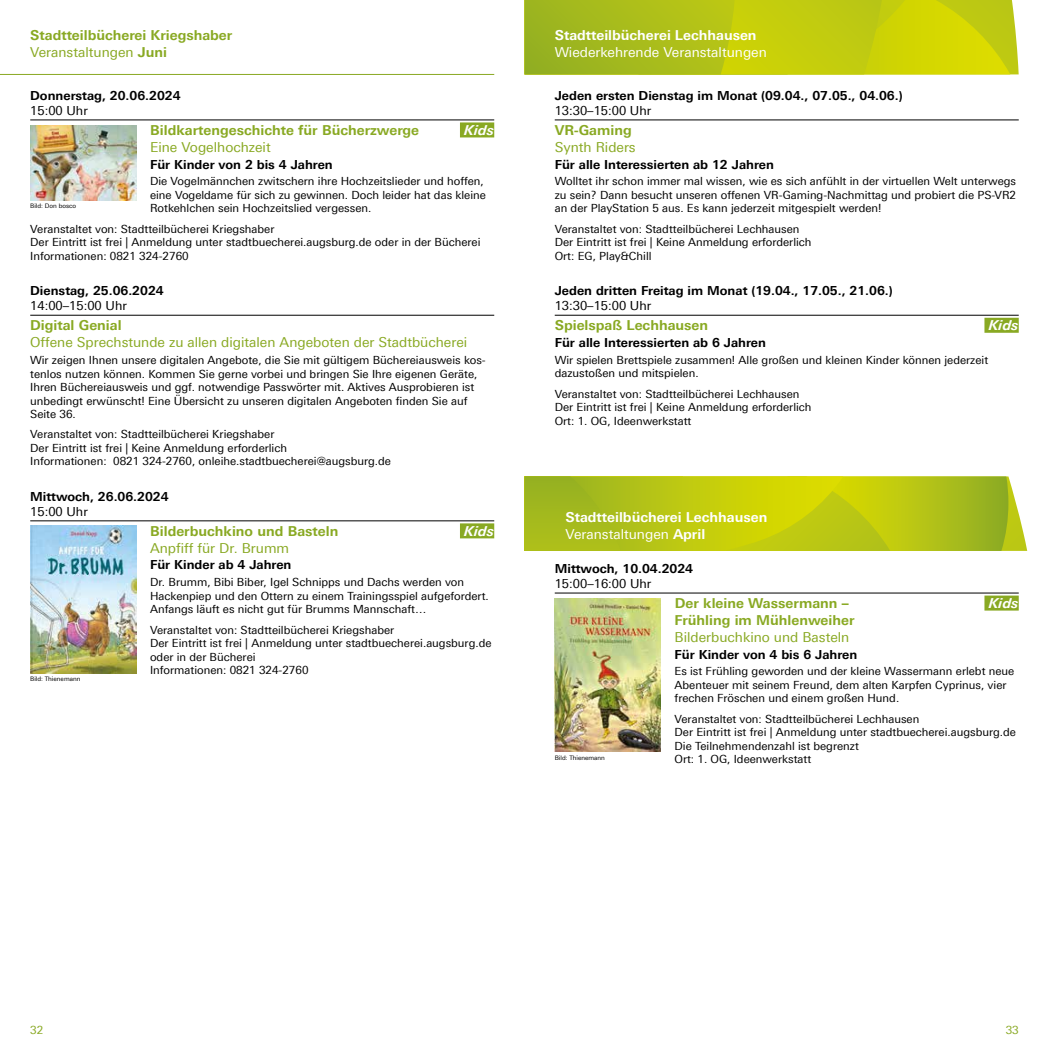
<style>
.page{position:relative;width:1049px;height:1053px;background:#fff}
.page>*{position:absolute;margin:0;border:0;box-sizing:border-box;transform-origin:0 0}
.t1{font:700 13.75px/16.9px "Univers For Augsburg";color:#89a923}
.t2{font:13.75px "Univers For Augsburg";color:#89a923}
.t3{font:700 13.75px/16.9px "Univers For Augsburg";color:#fff}
.t4{font:13.75px "Univers For Augsburg";color:#fff}
.t5{font:italic 700 13.75px "Univers For Augsburg";color:#fff}
.t6{font:700 12.5px "Univers For Augsburg";color:#000}
.t7{font:12.5px "Univers For Augsburg";color:#000}
.t8{font:11.25px/13.5px "Univers For Augsburg";color:#000}
.t9{font:11.25px "Univers For Augsburg";color:#89a923}
.t10{font:6.25px "Univers For Augsburg";color:#000}
.s1{font-weight:400}
</style>
<div class="page">
<svg style="left:524px;top:0;width:494px;height:74px;background:#bbc712"></svg>
<hr style="left:0;top:74px;width:494px;height:1px;background:#89a923">
<hr style="left:30px;top:120px;width:464px;height:1px;background:#000">
<div style="left:460px;top:122px;width:34px;height:15px;background:#89a923"></div>
<hr style="left:30px;top:315px;width:464px;height:1px;background:#000">
<hr style="left:30px;top:520px;width:464px;height:1px;background:#000">
<div style="left:460px;top:523px;width:34px;height:15px;background:#89a923"></div>
<img style="left:30px;top:125px;width:106px;height:75px">
<img style="left:30px;top:526px;width:106px;height:147px">
<hr style="left:555px;top:120px;width:464px;height:1px;background:#000">
<hr style="left:555px;top:315px;width:464px;height:1px;background:#000">
<div style="left:984px;top:318px;width:35px;height:15px;background:#89a923"></div>
<hr style="left:555px;top:592px;width:464px;height:1px;background:#000">
<div style="left:984px;top:595px;width:35px;height:15px;background:#89a923"></div>
<svg style="left:525px;top:476px;width:502px;height:75px;background:#b8c617"></svg>
<img style="left:555px;top:598px;width:106px;height:153px">
<p class="t1" style="left:30px;top:27px;width:204px">Stadtteilbücherei Kriegshaber<br><span class="s1">Veranstaltungen</span> Juni</p>
<p class="t6" style="left:30px;top:88px;width:152px">Donnerstag, 20.06.2024</p>
<p class="t7" style="left:30px;top:103px;width:59px">15:00 Uhr</p>
<p class="t1" style="left:150px;top:121px;width:270px">Bildkartengeschichte für Bücherzwerge</p>
<p class="t5" style="left:464px;top:122px;width:31px">Kids</p>
<p class="t2" style="left:150px;top:139px;width:122px">Eine Vogelhochzeit</p>
<p class="t6" style="left:150px;top:157px;width:184px">Für Kinder von 2 bis 4 Jahren</p>
<p class="t8" style="left:150px;top:175px;width:337px">Die Vogelmännchen zwitschern ihre Hochzeitslieder und hoffen, eine Vogeldame für sich zu gewinnen. Doch leider hat das kleine<br>Rotkehlchen sein Hochzeitslied vergessen.</p>
<p class="t8" style="left:30px;top:222px;width:452px">Veranstaltet von: Stadtteilbücherei Kriegshaber<br>Der Eintritt ist frei | Anmeldung unter stadtbuecherei.augsburg.de oder in der Bücherei<br>Informationen: 0821 324-2760</p>
<p class="t6" style="left:30px;top:283px;width:135px">Dienstag, 25.06.2024</p>
<p class="t7" style="left:30px;top:298px;width:98px">14:00–15:00 Uhr</p>
<p class="t1" style="left:30px;top:317px;width:93px">Digital Genial</p>
<p class="t2" style="left:30px;top:334px;width:438px">Offene Sprechstunde zu allen digitalen Angeboten der Stadtbücherei</p>
<p class="t8" style="left:30px;top:353px;width:457px">Wir zeigen Ihnen unsere digitalen Angebote, die Sie mit gültigem Büchereiausweis kos&shy;tenlos nutzen können. Kommen Sie gerne vorbei und bringen Sie Ihre eigenen Geräte, Ihren Büchereiausweis und ggf. notwendige Passwörter mit. Aktives Ausprobieren ist unbedingt erwünscht! Eine Übersicht zu unseren digitalen Angeboten finden Sie auf Seite 36.</p>
<p class="t8" style="left:30px;top:427px;width:362px">Veranstaltet von: Stadtteilbücherei Kriegshaber<br>Der Eintritt ist frei | Keine Anmeldung erforderlich<br>Informationen: 0821 324-2760, onleihe.stadtbuecherei@augsburg.de</p>
<p class="t6" style="left:30px;top:488px;width:140px">Mittwoch, 26.06.2024</p>
<p class="t7" style="left:30px;top:504px;width:59px">15:00 Uhr</p>
<p class="t1" style="left:150px;top:522px;width:190px">Bilderbuchkino und Basteln</p>
<p class="t5" style="left:464px;top:522px;width:31px">Kids</p>
<p class="t2" style="left:150px;top:540px;width:141px">Anpfiff für Dr. Brumm</p>
<p class="t6" style="left:150px;top:557px;width:143px">Für Kinder ab 4 Jahren</p>
<p class="t8" style="left:150px;top:575px;width:340px">Dr. Brumm, Bibi Biber, Igel Schnipps und Dachs werden von<br>Hackenpiep und den Ottern zu einem Trainingsspiel aufgefordert.<br>Anfangs läuft es nicht gut für Brumms Mannschaft…</p>
<p class="t8" style="left:150px;top:623px;width:343px">Veranstaltet von: Stadtteilbücherei Kriegshaber<br>Der Eintritt ist frei | Anmeldung unter stadtbuecherei.augsburg.de oder in der Bücherei<br>Informationen: 0821 324-2760</p>
<p class="t10" style="left:30px;top:202px;width:47px">Bild: Don bosco</p>
<p class="t10" style="left:30px;top:675px;width:52px">Bild: Thienemann</p>
<p class="t3" style="left:555px;top:27px;width:203px">Stadtteilbücherei Lechhausen</p>
<p class="t4" style="left:555px;top:44px;width:214px">Wiederkehrende Veranstaltungen</p>
<p class="t6" style="left:555px;top:88px;width:349px">Jeden ersten Dienstag im Monat (09.04., 07.05., 04.06.)</p>
<p class="t7" style="left:555px;top:103px;width:98px">13:30–15:00 Uhr</p>
<p class="t1" style="left:555px;top:121px;width:78px">VR-Gaming</p>
<p class="t2" style="left:555px;top:139px;width:82px">Synth Riders</p>
<p class="t6" style="left:555px;top:157px;width:221px">Für alle Interessierten ab 12 Jahren</p>
<p class="t8" style="left:555px;top:175px;width:463px;text-align:justify">Wolltet ihr schon immer mal wissen, wie es sich anfühlt in der virtuellen Welt unterwegs zu sein? Dann besucht unseren offenen VR-Gaming-Nachmittag und probiert die PS-VR2 an der PlayStation 5 aus. Es kann jederzeit mitgespielt werden!</p>
<p class="t8" style="left:555px;top:222px;width:258px">Veranstaltet von: Stadtteilbücherei Lechhausen<br>Der Eintritt ist frei | Keine Anmeldung erforderlich<br>Ort: EG, Play&amp;Chill</p>
<p class="t6" style="left:555px;top:283px;width:340px">Jeden dritten Freitag im Monat (19.04., 17.05., 21.06.)</p>
<p class="t7" style="left:555px;top:298px;width:98px">13:30–15:00 Uhr</p>
<p class="t1" style="left:555px;top:317px;width:155px">Spielspaß Lechhausen</p>
<p class="t5" style="left:989px;top:317px;width:31px">Kids</p>
<p class="t6" style="left:555px;top:335px;width:213px">Für alle Interessierten ab 6 Jahren</p>
<p class="t8" style="left:555px;top:353px;width:435px">Wir spielen Brettspiele zusammen! Alle großen und kleinen Kinder können jederzeit dazustoßen und mitspielen.</p>
<p class="t8" style="left:555px;top:387px;width:258px">Veranstaltet von: Stadtteilbücherei Lechhausen<br>Der Eintritt ist frei | Keine Anmeldung erforderlich<br>Ort: 1. OG, Ideenwerkstatt</p>
<p class="t3" style="left:565px;top:508px;width:203px">Stadtteilbücherei Lechhausen<br><span class="s1">Veranstaltungen</span> April</p>
<p class="t6" style="left:555px;top:561px;width:140px">Mittwoch, 10.04.2024</p>
<p class="t7" style="left:555px;top:576px;width:98px">15:00–16:00 Uhr</p>
<p class="t1" style="left:675px;top:594px;width:176px">Der kleine Wassermann –</p>
<p class="t5" style="left:989px;top:595px;width:31px">Kids</p>
<p class="t1" style="left:674px;top:611px;width:181px">Frühling im Mühlenweiher</p>
<p class="t2" style="left:674px;top:629px;width:176px">Bilderbuchkino und Basteln</p>
<p class="t6" style="left:674px;top:646px;width:184px">Für Kinder von 4 bis 6 Jahren</p>
<p class="t8" style="left:674px;top:664px;width:341px">Es ist Frühling geworden und der kleine Wassermann erlebt neue<br>Abenteuer mit seinem Freund, dem alten Karpfen Cyprinus, vier frechen Fröschen und einem großen Hund.</p>
<p class="t8" style="left:674px;top:712px;width:343px">Veranstaltet von: Stadtteilbücherei Lechhausen<br>Der Eintritt ist frei | Anmeldung unter stadtbuecherei.augsburg.de Die Teilnehmendenzahl ist begrenzt<br>Ort: 1. OG, Ideenwerkstatt</p>
<p class="t10" style="left:555px;top:753px;width:52px">Bild: Thienemann</p>
<p class="t9" style="left:30px;top:1023px;width:15px">32</p>
<p class="t9" style="left:1006px;top:1023px;width:15px">33</p>
</div>
